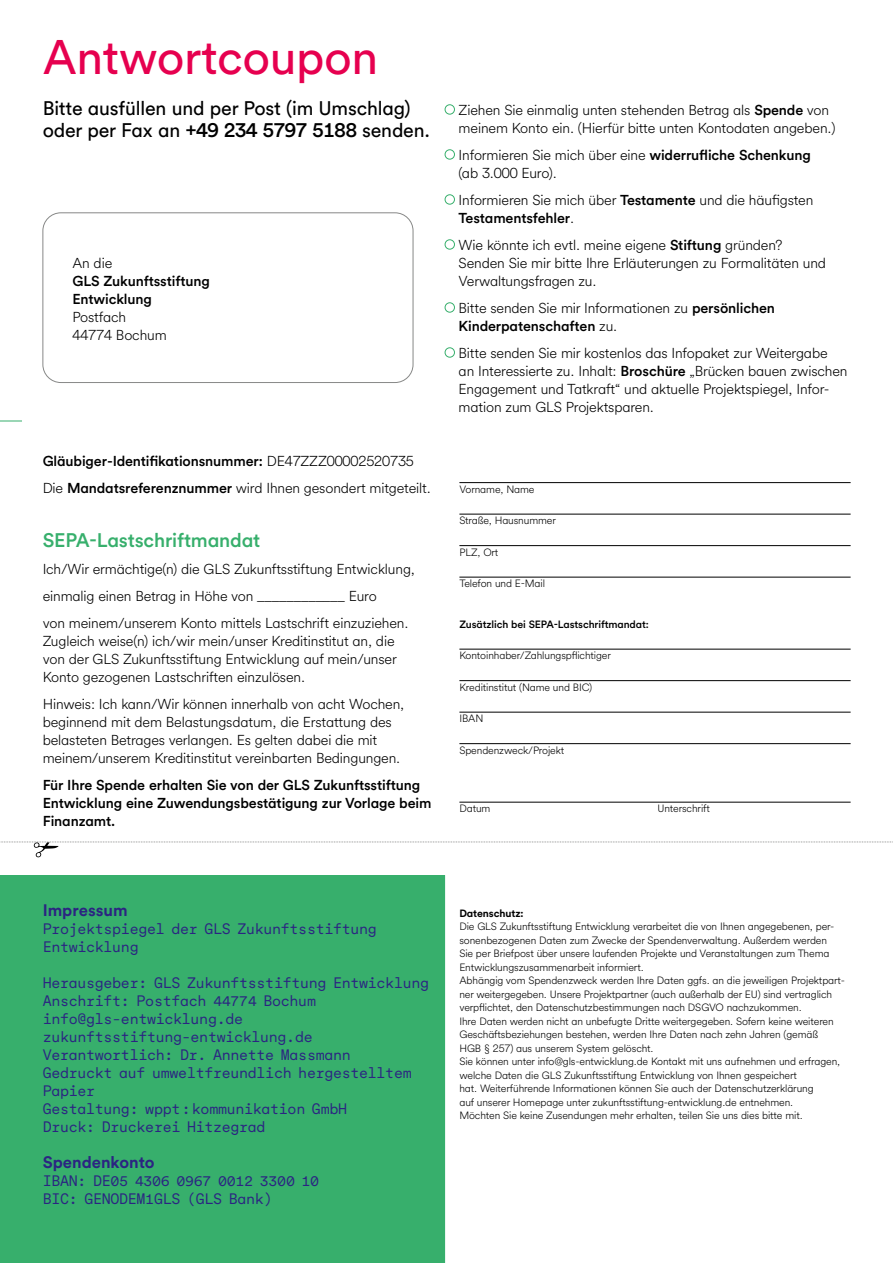
<style>
.page{position:relative;width:893px;height:1263px;background:#fff}
.page>*{position:absolute;margin:0;border:0;box-sizing:border-box;transform-origin:0 0}
.t1{font:48px "GLS Circular";letter-spacing:-.01em;color:#e6004f}
.t2{font:19.5px/22.5px "GLS Circular";letter-spacing:-.01em;color:#000}
.t3{font:500 19.5px "GLS Circular";letter-spacing:-.01em;color:#37af6c}
.t4{font:700 16.5px "GLS Circular";color:#2b2482}
.t5{font:15px/18px "GLS Circular Mono";letter-spacing:-.02em;color:#2b2482}
.t6{font:300 14.25px/18px "GLS Circular";letter-spacing:-.01em;color:#000}
.t7{font:500 14.25px/18px "GLS Circular";letter-spacing:-.01em;color:#000}
.t8{font:300 10.5px/13.5px "GLS Circular";letter-spacing:-.01em;color:#000}
.t9{font:500 10.5px "GLS Circular";letter-spacing:-.01em;color:#000}
.t10{font:700 10.5px "GLS Circular";letter-spacing:-.01em;color:#000}
.s1{font-weight:500}
.s2{font-weight:300}
</style>
<div class="page">
<div style="left:0;top:875px;width:445px;height:388px;background:#37af6c"></div>
<div style="left:445px;top:104px;width:10px;height:11px;border:1px solid #37af6c;border-radius:50%"></div>
<div style="left:445px;top:149px;width:10px;height:11px;border:1px solid #37af6c;border-radius:50%"></div>
<div style="left:445px;top:194px;width:10px;height:11px;border:1px solid #37af6c;border-radius:50%"></div>
<div style="left:445px;top:239px;width:10px;height:11px;border:1px solid #37af6c;border-radius:50%"></div>
<div style="left:445px;top:302px;width:10px;height:11px;border:1px solid #37af6c;border-radius:50%"></div>
<div style="left:445px;top:347px;width:10px;height:11px;border:1px solid #37af6c;border-radius:50%"></div>
<svg style="left:0;top:421px;width:22px;height:1px"></svg>
<div style="left:43px;top:213px;width:370px;height:170px;border:1px solid #878887;border-radius:18px"></div>
<svg style="left:0;top:841px;width:893px;height:16px"></svg>
<hr style="left:459px;top:482px;width:392px;height:1px;background:#000">
<hr style="left:459px;top:514px;width:392px;height:1px;background:#000">
<hr style="left:459px;top:545px;width:392px;height:1px;background:#000">
<hr style="left:459px;top:577px;width:392px;height:1px;background:#000">
<hr style="left:459px;top:649px;width:392px;height:1px;background:#000">
<hr style="left:459px;top:680px;width:392px;height:1px;background:#000">
<hr style="left:459px;top:712px;width:392px;height:1px;background:#000">
<hr style="left:459px;top:743px;width:392px;height:1px;background:#000">
<hr style="left:459px;top:802px;width:392px;height:1px;background:#000">
<h1 class="t1" style="left:43px;top:25px;width:337px">Antwortcoupon</h1>
<h2 class="t2" style="left:43px;top:96px;width:389px">Bitte ausfüllen und per Post (im Umschlag) oder per Fax an <span class="s1">+49 234 5797 5188</span> senden.</h2>
<p class="t6" style="left:72px;top:253px;width:41px">An die</p>
<p class="t7" style="left:72px;top:271px;width:139px">GLS Zukunftsstiftung<br>Entwicklung</p>
<p class="t6" style="left:72px;top:307px;width:96px">Postfach<br>44774 Bochum</p>
<p class="t7" style="left:43px;top:446px;width:390px;line-height:27px">Gläubiger-Identifikationsnummer: <span class="s2">DE47ZZZ00002520735<br>Die</span> Mandatsreferenznummer <span class="s2">wird Ihnen gesondert mitgeteilt.</span></p>
<h2 class="t3" style="left:43px;top:526px;width:219px">SEPA-Lastschriftmandat</h2>
<p class="t6" style="left:43px;top:554px;width:374px;line-height:27px">Ich/Wir ermächtige(n) die GLS Zukunftsstiftung Entwicklung, einmalig einen Betrag in Höhe von ____________ Euro<br>von meinem/unserem Konto mittels Lastschrift einzuziehen.</p>
<p class="t6" style="left:43px;top:631px;width:356px">Zugleich weise(n) ich/wir mein/unser Kreditinstitut an, die von der GLS Zukunftsstiftung Entwicklung auf mein/unser<br>Konto gezogenen Lastschriften einzulösen.</p>
<p class="t6" style="left:43px;top:694px;width:363px">Hinweis: Ich kann/Wir können innerhalb von acht Wochen, beginnend mit dem Belastungsdatum, die Erstattung des belasteten Betrages verlangen. Es gelten dabei die mit meinem/unserem Kreditinstitut vereinbarten Bedingungen.</p>
<p class="t7" style="left:43px;top:775px;width:390px">Für Ihre Spende erhalten Sie von der GLS Zukunftsstiftung<br>Entwicklung eine Zuwendungsbestätigung zur Vorlage beim<br>Finanzamt.</p>
<p class="t6" style="left:459px;top:100px;width:378px">Ziehen Sie einmalig unten stehenden Betrag als <span class="s1">Spende</span> von meinem Konto ein. (Hierfür bitte unten Kontodaten angeben.)</p>
<p class="t6" style="left:459px;top:145px;width:354px">Informieren Sie mich über eine <span class="s1">widerrufliche Schenkung </span>(ab 3.000 Euro).</p>
<p class="t6" style="left:459px;top:190px;width:356px">Informieren Sie mich über <span class="s1">Testamente</span> und die häufigsten<br><span class="s1">Testamentsfehler</span>.</p>
<p class="t6" style="left:459px;top:235px;width:369px">Wie könnte ich evtl. meine eigene <span class="s1">Stiftung</span> gründen?<br>Senden Sie mir bitte Ihre Erläuterungen zu Formalitäten und<br>Verwaltungsfragen zu.</p>
<p class="t6" style="left:459px;top:298px;width:318px">Bitte senden Sie mir Informationen zu <span class="s1">persönlichen<br>Kinderpatenschaften</span> zu.</p>
<p class="t6" style="left:459px;top:343px;width:390px">Bitte senden Sie mir kostenlos das Infopaket zur Weitergabe<br>an Interessierte zu. Inhalt: <span class="s1">Broschüre</span> „Brücken bauen zwischen Engagement und Tatkraft“ und aktuelle Projektspiegel, Infor-- mation zum GLS Projektsparen.</p>
<p class="t8" style="left:459px;top:482px;width:77px">Vorname, Name</p>
<p class="t8" style="left:459px;top:513px;width:98px">Straße, Hausnummer</p>
<p class="t8" style="left:459px;top:545px;width:40px">PLZ, Ort</p>
<p class="t8" style="left:459px;top:576px;width:87px">Telefon und E-Mail</p>
<p class="t9" style="left:459px;top:617px;width:191px">Zusätzlich bei SEPA-Lastschriftmandat:</p>
<p class="t8" style="left:459px;top:648px;width:153px">Kontoinhaber/Zahlungspflichtiger</p>
<p class="t8" style="left:459px;top:680px;width:134px">Kreditinstitut (Name und BIC)</p>
<p class="t8" style="left:459px;top:711px;width:26px">IBAN</p>
<p class="t8" style="left:459px;top:743px;width:106px">Spendenzweck/Projekt</p>
<p class="t8" style="left:459px;top:801px;width:33px">Datum</p>
<p class="t8" style="left:657px;top:801px;width:54px">Unterschrift</p>
<p class="t4" style="left:43px;top:898px;width:86px">Impressum</p>
<p class="t5" style="left:43px;top:919px;width:336px">Projektspiegel der GLS Zukunftsstiftung<br>Entwicklung</p>
<p class="t5" style="left:43px;top:973px;width:388px">Herausgeber: GLS Zukunftsstiftung Entwicklung Anschrift: Postfach 44774 Bochum<br>info@gls- entwicklung.de zukunftsstiftung-entwicklung.de Verantwortlich: Dr. Annette Massmann<br>Gedruckt auf umweltfreundlich hergestelltem Papier<br>Gestaltung: wppt:kommunikation GmbH<br>Druck: Druckerei Hitzegrad</p>
<p class="t4" style="left:43px;top:1150px;width:113px">Spendenkonto</p>
<p class="t5" style="left:43px;top:1171px;width:278px">IBAN: DE05 4306 0967 0012 3300 10<br>BIC: GENODEM1GLS (GLS Bank)</p>
<p class="t10" style="left:459px;top:906px;width:66px">Datenschutz:</p>
<p class="t8" style="left:459px;top:919px;width:387px">Die GLS Zukunftsstiftung Entwicklung verarbeitet die von Ihnen angegebenen, per&shy;sonenbezogenen Daten zum Zwecke der Spendenverwaltung. Außerdem werden<br>Sie per Briefpost über unsere laufenden Projekte und Veranstaltungen zum Thema Entwicklungszusammenarbeit informiert.<br>Abhängig vom Spendenzweck werden Ihre Daten ggfs. an die jeweiligen Projektpart&shy;ner weitergegeben. Unsere Projektpartner (auch außerhalb der EU) sind vertraglich verpflichtet, den Datenschutzbestimmungen nach DSGVO nachzukommen.<br>Ihre Daten werden nicht an unbefugte Dritte weitergegeben. Sofern keine weiteren Geschäftsbeziehungen bestehen, werden Ihre Daten nach zehn Jahren (gemäß<br>HGB § 257) aus unserem System gelöscht.<br>Sie können unter info@gls-entwicklung.de Kontakt mit uns aufnehmen und erfragen, welche Daten die GLS Zukunftsstiftung Entwicklung von Ihnen gespeichert<br>hat. Weiterführende Informationen können Sie auch der Datenschutzerklärung<br>auf unserer Homepage unter zukunftsstiftung-entwicklung.de entnehmen.<br>Möchten Sie keine Zusendungen mehr erhalten, teilen Sie uns dies bitte mit.</p>
</div>
